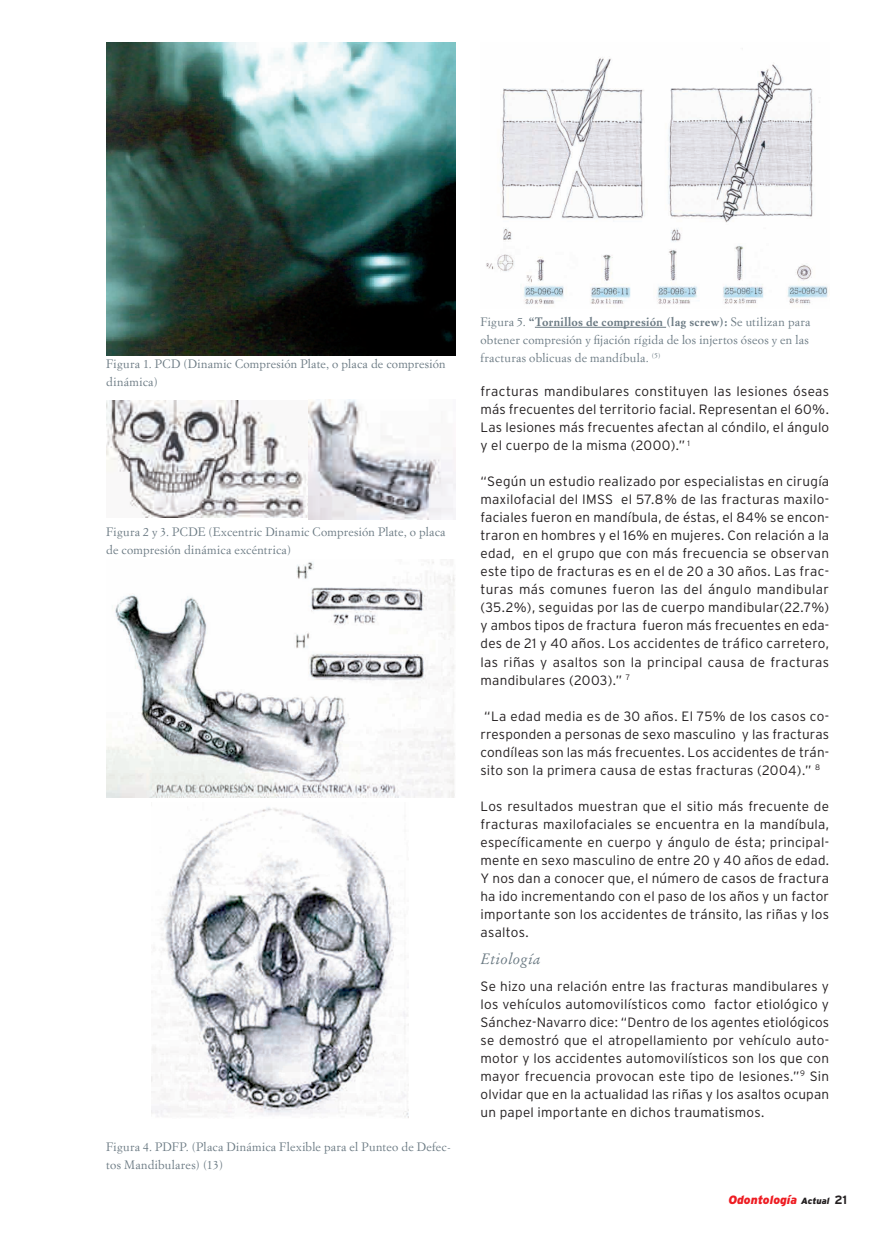
<style>
.page{position:relative;width:893px;height:1234px;background:#fff}
.page>*{position:absolute;margin:0;border:0;box-sizing:border-box;transform-origin:0 0}
.t1{font:italic 15px "Stempel Garamond";letter-spacing:.025em;color:#6b7a83}
.t2{font:300 13.5px/18px "Interstate";letter-spacing:.02em;color:#231f20;text-align:justify}
.t3{font:12px/18px "Simoncini Garamond";letter-spacing:.02em;color:#6b7a83}
.t4{font:italic 900 12px "Interstate";color:#ee1d23}
.s1{font-weight:700}
.s2{font-size:9px;color:#231f20}
.s3{font-weight:700;font-style:normal;color:#231f20}
</style>
<div class="page">
<img style="left:106px;top:43px;width:349px;height:312px">
<img style="left:106px;top:400px;width:349px;height:119px">
<img style="left:106px;top:559px;width:349px;height:238px">
<img style="left:152px;top:807px;width:257px;height:311px">
<img style="left:486px;top:48px;width:342px;height:256px">
<hr style="left:535px;top:327px;width:131px;height:1px;background:#6b7a83">
<p class="t3" style="left:106px;top:354px;width:341px">Figura 1. PCD (Dinamic Compresión Plate, o placa de compresión dinámica)</p>
<p class="t3" style="left:106px;top:522px;width:341px">Figura 2 y 3. PCDE (Excentric Dinamic Compresión Plate, o placa de compresión dinámica excéntrica)</p>
<p class="t3" style="left:106px;top:1137px;width:346px">Figura 4. PDFP. (Placa Dinámica Flexible para el Punteo de Defec&shy;tos Mandibulares) (13)</p>
<p class="t3" style="left:480px;top:312px;width:331px">Figura 5. <span class="s1">“Tornillos de compresión (lag screw):</span> Se utilizan para obtener compresión y fijación rígida de los injertos óseos y en las fracturas oblicuas de mandíbula. <sup>(5)</sup></p>
<p class="t2" style="left:480px;top:382px;width:350px">fracturas mandibulares constituyen las lesiones óseas más frecuentes del territorio facial. Representan el 60%.<br>Las lesiones más frecuentes afectan al cóndilo, el ángulo y el cuerpo de la misma (2000).” <sup>1</sup></p>
<p class="t2" style="left:480px;top:472px;width:350px">“Según un estudio realizado por especialistas en cirugía maxilofacial del IMSS el 57.8% de las fracturas maxilo&shy;faciales fueron en mandíbula, de éstas, el 84% se encon&shy;traron en hombres y el 16% en mujeres. Con relación a la edad, en el grupo que con más frecuencia se observan este tipo de fracturas es en el de 20 a 30 años. Las frac&shy;turas más comunes fueron las del ángulo mandibular (35.2%), seguidas por las de cuerpo mandibular(22.7%) y ambos tipos de fractura fueron más frecuentes en eda&shy;des de 21 y 40 años. Los accidentes de tráfico carretero, las riñas y asaltos son la principal causa de fracturas mandibulares (2003).” <sup>7</sup></p>
<p class="t2" style="left:480px;top:706px;width:350px">“La edad media es de 30 años. El 75% de los casos co&shy;rresponden a personas de sexo masculino y las fracturas condíleas son las más frecuentes. Los accidentes de trán&shy;sito son la primera causa de estas fracturas (2004).” <sup>8</sup></p>
<p class="t2" style="left:480px;top:796px;width:350px">Los resultados muestran que el sitio más frecuente de fracturas maxilofaciales se encuentra en la mandíbula, específicamente en cuerpo y ángulo de ésta; principal&shy;mente en sexo masculino de entre 20 y 40 años de edad.<br>Y nos dan a conocer que, el número de casos de fractura ha ido incrementando con el paso de los años y un factor importante son los accidentes de tránsito, las riñas y los asaltos.</p>
<p class="t1" style="left:480px;top:949px;width:62px">Etiología</p>
<p class="t2" style="left:480px;top:976px;width:350px">Se hizo una relación entre las fracturas mandibulares y los vehículos automovilísticos como factor etiológico y Sánchez-Navarro dice: “Dentro de los agentes etiológicos se demostró que el atropellamiento por vehículo auto&shy;motor y los accidentes automovilísticos son los que con mayor frecuencia provocan este tipo de lesiones.”<sup>9</sup> Sin olvidar que en la actualidad las riñas y los asaltos ocupan un papel importante en dichos traumatismos.</p>
<p class="t4" style="left:728px;top:1192px;width:120px">Odontología <span class="s2">Actual</span> <span class="s3">21</span></p>
</div>
